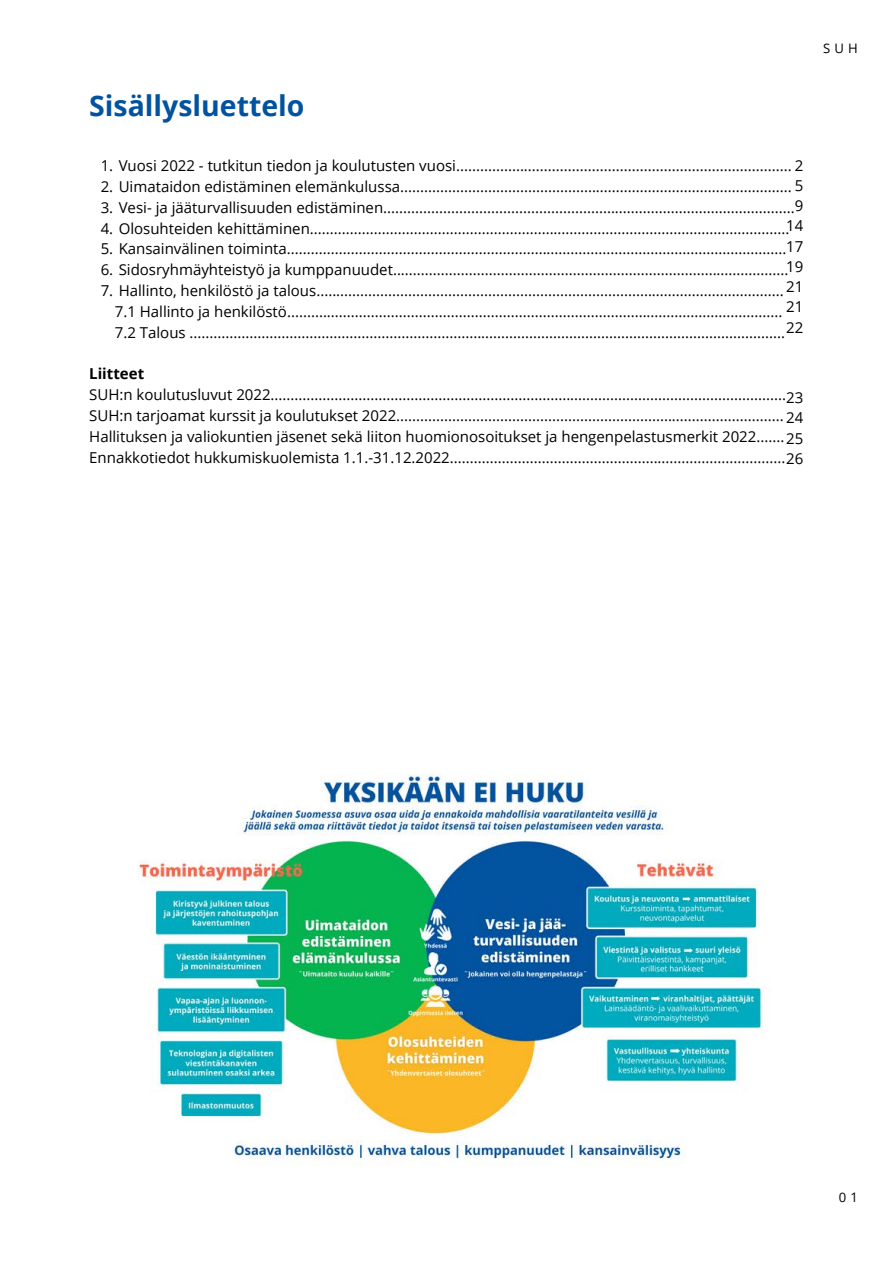
<style>
.page{position:relative;width:893px;height:1264px;background:#fff}
.page>*{position:absolute;margin:0;border:0;box-sizing:border-box;transform-origin:0 0}
.t1{font:700 28.5px "Open Sans";color:#0153a0}
.t2{font:15px/20.2px "Open Sans";color:#000}
.t3{font:700 15px "Open Sans";color:#000}
.t4{font:13.05px "Open Sans";color:#000}
</style>
<div class="page">
<img style="left:138px;top:774px;width:631px;height:391px">
<h1 class="t1" style="left:89px;top:85px;width:217px">Sisällysluettelo</h1>
<p class="t2" style="left:101px;top:155px;width:704px">1. Vuosi 2022 - tutkitun tiedon ja koulutusten vuosi.................................................................................... 2</p>
<p class="t2" style="left:101px;top:176px;width:704px">2. Uimataidon edistäminen elemänkulussa.................................................................................................. 5</p>
<p class="t2" style="left:101px;top:197px;width:695px">3. Vesi- ja jääturvallisuuden edistäminen.......................................................................................................</p>
<p class="t2" style="left:101px;top:218px;width:690px">4. Olosuhteiden kehittäminen........................................................................................................................</p>
<p class="t2" style="left:101px;top:238px;width:687px">5. Kansainvälinen toiminta.............................................................................................................................</p>
<p class="t2" style="left:101px;top:259px;width:689px">6. Sidosryhmäyhteistyö ja kumppanuudet...................................................................................................</p>
<p class="t2" style="left:115px;top:280px;width:671px;line-height:20.9px;text-indent:-14px">7. Hallinto, henkilöstö ja talous.....................................................................................................................<br>7.1 Hallinto ja henkilöstö............................................................................................................................<br>7.2 Talous .....................................................................................................................................................</p>
<p class="t3" style="left:89px;top:363px;width:56px">Liitteet</p>
<p class="t2" style="left:89px;top:384px;width:715px;line-height:20.9px">SUH:n koulutusluvut 2022.................................................................................................................................<br>SUH:n tarjoamat kurssit ja koulutukset 2022.................................................................................................<br>Hallituksen ja valiokuntien jäsenet sekä liiton huomionosoitukset ja hengenpelastusmerkit 2022.......<br>Ennakkotiedot hukkumiskuolemista 1.1.-31.12.2022....................................................................................26</p>
<p class="t2" style="left:786px;top:195px;width:19px;text-align:center">9<br>14<br>17<br>19<br>21<br>21<br>22</p>
<p class="t2" style="left:786px;top:387px;width:19px;text-align:justify">23<br>24<br>25</p>
<p class="t4" style="left:822px;top:39px;width:36px">SUH</p>
<p class="t4" style="left:838px;top:1188px;width:21px">0 1</p>
</div>
